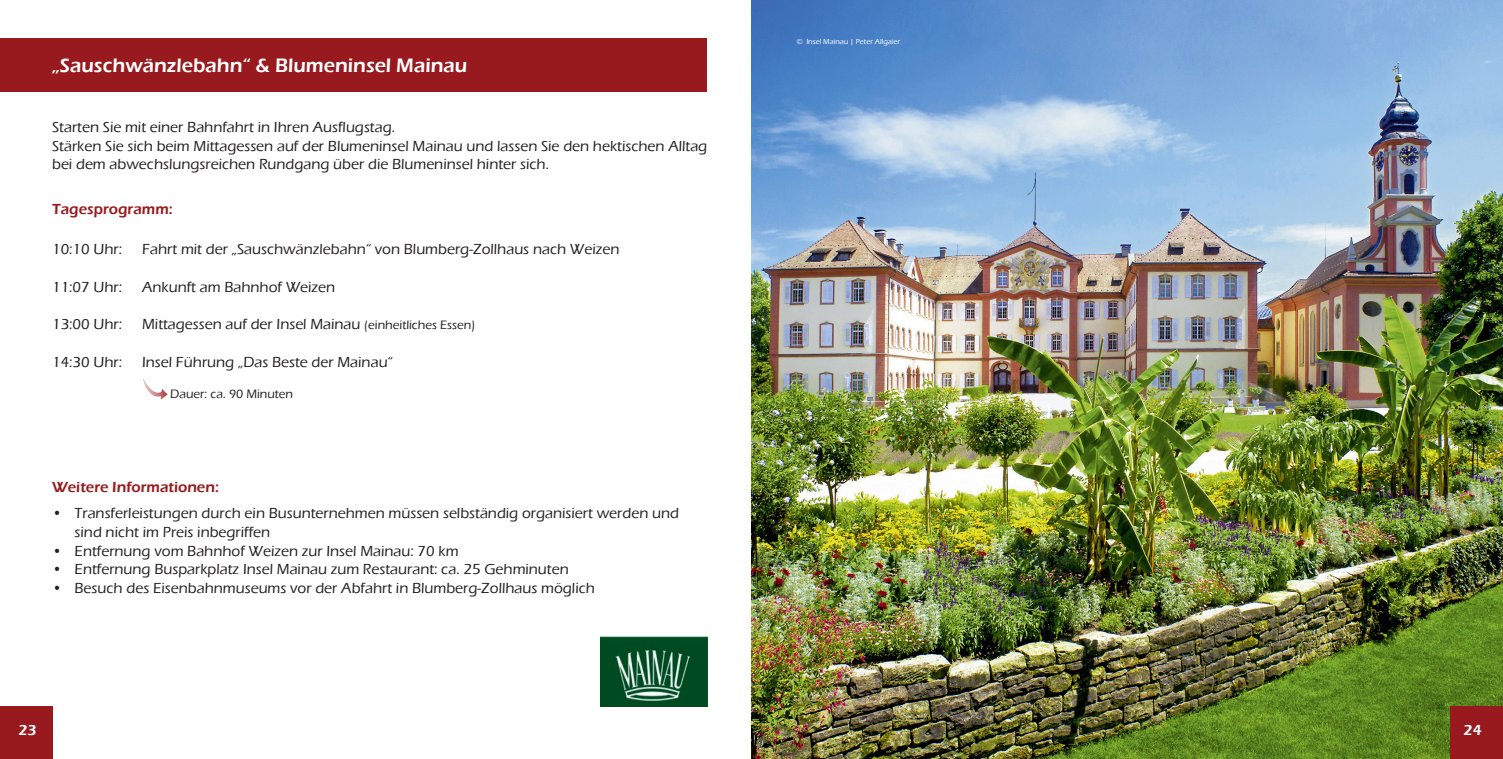
<style>
.page{position:relative;width:1503px;height:759px;background:#fff}
.page>*{position:absolute;margin:0;border:0;box-sizing:border-box;transform-origin:0 0}
.Überschrift{font:600 20px "Eras ITC";color:#fff}
.t1{font:500 15px/18.8px "Eras ITC";color:#231f20}
.t2{font:600 15px "Eras ITC";color:#981a1e}
.t3{font:600 15px "Eras ITC";color:#fff}
.t4{font:500 12.5px "Eras ITC";color:#231f20}
.t5{font:500 7.5px "Eras ITC";color:#fff}
.s1{font-size:12.5px}
</style>
<div class="page">
<img style="left:751px;top:0;width:751px;height:758px">
<div style="left:0;top:39px;width:706px;height:53px;background:#981a1e"></div>
<div style="left:0;top:706px;width:53px;height:52px;background:#981a1e"></div>
<div style="left:1450px;top:706px;width:52px;height:52px;background:#981a1e"></div>
<img style="left:600px;top:636px;width:107px;height:70px">
<svg style="left:143px;top:379px;width:24px;height:20px"></svg>
<p class="Überschrift" style="left:52px;top:54px;width:417px">„Sauschwänzlebahn“ &amp; Blumeninsel Mainau</p>
<p class="t1" style="left:52px;top:117px;width:656px">Starten Sie mit einer Bahnfahrt in Ihren Ausflugstag.<br>Stärken Sie sich beim Mittagessen auf der Blumeninsel Mainau und lassen Sie den hektischen Alltag bei dem abwechslungsreichen Rundgang über die Blumeninsel hinter sich.</p>
<p class="t2" style="left:52px;top:200px;width:122px">Tagesprogramm:</p>
<p class="t1" style="left:52px;top:240px;width:72px">10:10 Uhr:</p>
<p class="t1" style="left:142px;top:240px;width:479px">Fahrt mit der „Sauschwänzlebahn“ von Blumberg-Zollhaus nach Weizen</p>
<p class="t1" style="left:52px;top:277px;width:72px">11:07 Uhr:</p>
<p class="t1" style="left:142px;top:277px;width:195px">Ankunft am Bahnhof Weizen</p>
<p class="t1" style="left:52px;top:315px;width:72px">13:00 Uhr:</p>
<p class="t1" style="left:142px;top:315px;width:335px">Mittagessen auf der Insel Mainau <span class="s1">(einheitliches Essen)</span></p>
<p class="t1" style="left:52px;top:352px;width:72px">14:30 Uhr:</p>
<p class="t1" style="left:142px;top:352px;width:252px">Insel Führung „Das Beste der Mainau“</p>
<p class="t4" style="left:170px;top:387px;width:124px">Dauer: ca. 90 Minuten</p>
<p class="t2" style="left:52px;top:478px;width:168px">Weitere Informationen:</p>
<p class="t1" style="left:75px;top:503px;width:606px;text-indent:-22px">• Transferleistungen durch ein Busunternehmen müssen selbständig organisiert werden und sind nicht im Preis inbegriffen</p>
<p class="t1" style="left:52px;top:541px;width:408px">• Entfernung vom Bahnhof Weizen zur Insel Mainau: 70 km</p>
<p class="t1" style="left:52px;top:560px;width:518px">• Entfernung Busparkplatz Insel Mainau zum Restaurant: ca. 25 Gehminuten</p>
<p class="t1" style="left:52px;top:578px;width:544px">• Besuch des Eisenbahnmuseums vor der Abfahrt in Blumberg-Zollhaus möglich</p>
<p class="t5" style="left:796px;top:37px;width:105px">© Insel Mainau | Peter Allgaier</p>
<p class="t3" style="left:18px;top:721px;width:20px">23</p>
<p class="t3" style="left:1463px;top:721px;width:20px">24</p>
</div>
